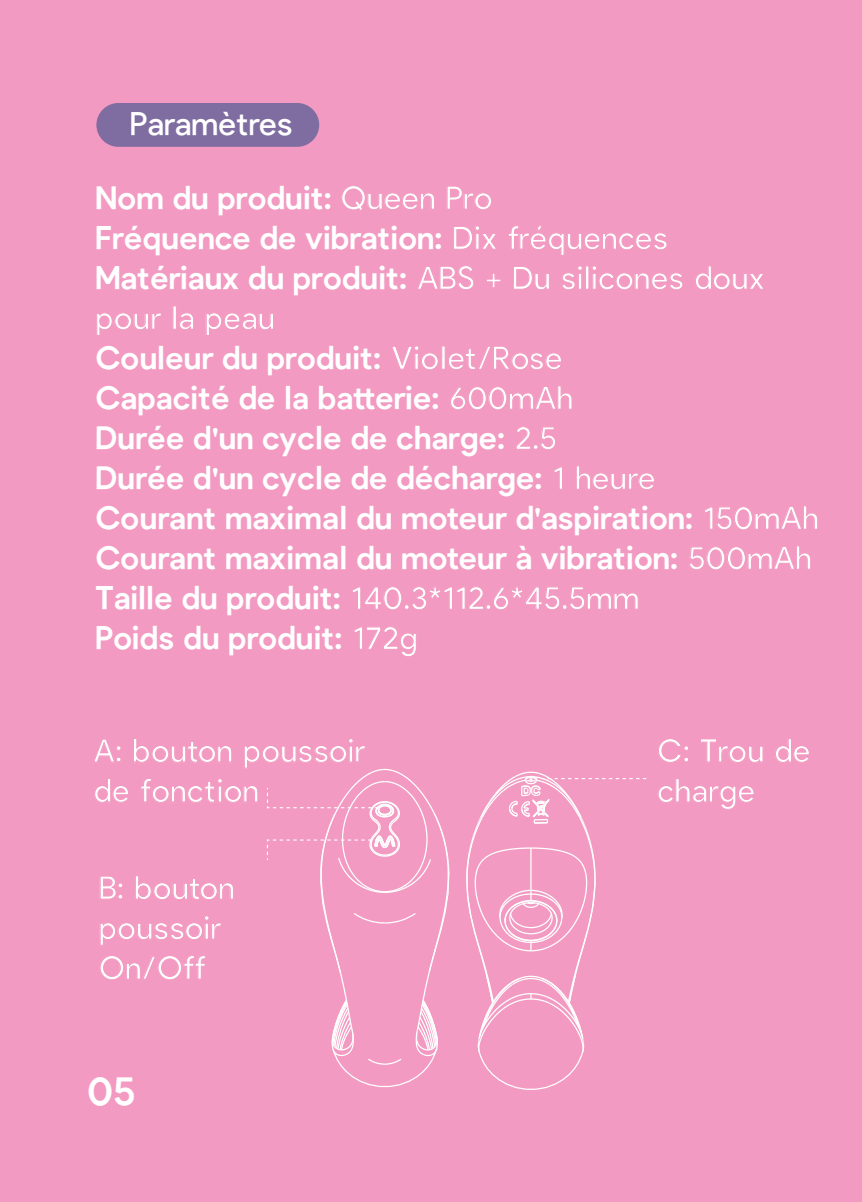
<style>
.page{position:relative;width:862px;height:1202px;background:#f29ac1}
.page>*{position:absolute;margin:0;border:0;box-sizing:border-box;transform-origin:0 0}
.t1{font:600 40px "Pulp Display";color:#fff}
.t2{font:600 32px/40px "Pulp Display";color:#fff}
.t3{font:32px/40px "Pulp Display";color:#fff}
.s1{font-weight:400}
</style>
<div class="page">
<div style="left:96px;top:103px;width:223px;height:44px;background:#7f6da1;border-radius:22px"></div>
<svg style="left:466px;top:771px;width:181px;height:319px"></svg>
<svg style="left:266px;top:768px;width:184px;height:320px"></svg>
<p class="t3" style="left:130px;top:107px;width:164px">Paramètres</p>
<p class="t2" style="left:95px;top:181px;width:725px">Nom du produit: <span class="s1">Queen Pro<br></span>Fréquence de vibration: <span class="s1">Dix fréquences </span>Matériaux du produit: <span class="s1">ABS + Du silicones doux pour la peau<br></span>Couleur du produit: <span class="s1">Violet/Rose<br></span>Capacité de la batterie: <span class="s1">600mAh<br></span>Durée d'un cycle de charge: <span class="s1">2.5<br></span>Durée d'un cycle de décharge: <span class="s1">1 heure<br></span>Courant maximal du moteur d'aspiration: <span class="s1">150mAh </span>Courant maximal du moteur à vibration: <span class="s1">500mAh </span>Taille du produit: <span class="s1">140.3*112.6*45.5mm<br></span>Poids du produit: <span class="s1">172g</span></p>
<p class="t3" style="left:93px;top:733px;width:273px">A: bouton poussoir de fonction</p>
<p class="t3" style="left:657px;top:733px;width:155px">C: Trou de charge</p>
<p class="t3" style="left:99px;top:870px;width:138px">B: bouton poussoir<br>On/Off</p>
<p class="t1" style="left:87px;top:1074px;width:50px">05</p>
</div>
